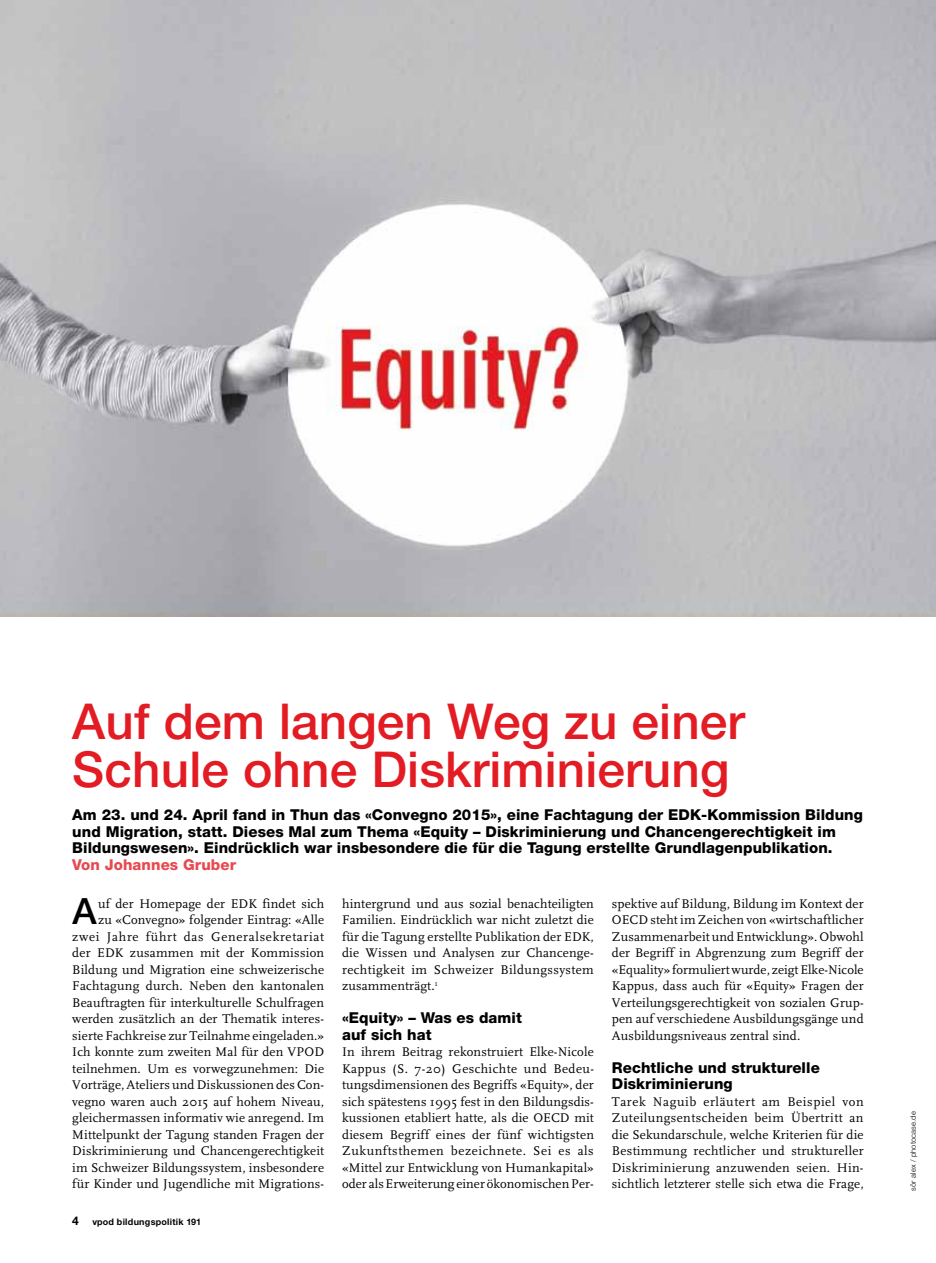
<style>
.page{position:relative;width:936px;height:1263px;background:#fff}
.page>*{position:absolute;margin:0;border:0;box-sizing:border-box;transform-origin:0 0}
.t1{font:500 49.5px/48px "Helvetica Neue LT Std";letter-spacing:.005em;color:#e31b23}
.t2{font:500 36.3px "Helvetica Neue LT Std";color:#000}
.t3{font:800 15px/16.5px "Helvetica Neue LT Std";letter-spacing:.005em;color:#000}
.t4{font:800 15px "Helvetica Neue LT Std";letter-spacing:.005em;color:#e8494f}
.t5{font:13.2px/16.5px "FF Scala";letter-spacing:.01em;color:#000;text-align:justify}
.t6{font:700 9px "Helvetica Neue LT Std";letter-spacing:.03em;color:#000}
.t7{font:300 7.5px "Helvetica Neue LT Std";letter-spacing:.02em;color:#000}
.s1{font-size:12px}
</style>
<div class="page">
<img style="left:0;top:0;width:935px;height:616px">
<h1 class="t1" style="left:72px;top:697px;width:674px">Auf dem langen Weg zu einer<br>Schule ohne Diskriminierung</h1>
<p class="t3" style="left:72px;top:807px;width:792px">Am 23. und 24. April fand in Thun das «Convegno 2015», eine Fachtagung der EDK-Kommission Bildung und Migration, statt. Dieses Mal zum Thema «Equity – Diskriminierung und Chancengerechtigkeit im<br>Bildungswesen». Eindrücklich war insbesondere die für die Tagung erstellte Grundlagenpublikation.</p>
<p class="t4" style="left:72px;top:856px;width:165px">Von Johannes Gruber</p>
<p class="t5" style="left:72px;top:895px;width:253px;text-align:right">uf der Homepage der EDK findet sich<br>zu «Convegno» folgender Eintrag: «Alle zwei Jahre führt das Generalsekretariat der EDK zusammen mit der Kommission Bildung und Migration eine schweizerische Fachtagung durch. Neben den kantonalen Beauftragten für interkulturelle Schulfragen werden zusätzlich an der Thematik interes&shy;sierte Fachkreise zur Teilnahme eingeladen.» Ich konnte zum zweiten Mal für den VPOD teilnehmen. Um es vorwegzunehmen: Die Vorträge, Ateliers und Diskussionen des Con&shy;vegno waren auch 2015 auf hohem Niveau, gleichermassen informativ wie anregend. Im Mittelpunkt der Tagung standen Fragen der Diskriminierung und Chancengerechtigkeit im Schweizer Bildungssystem, insbesondere für Kinder und Jugendliche mit Migrations-</p>
<p class="t5" style="left:342px;top:895px;width:253px">hintergrund und aus sozial benachteiligten Familien. Eindrücklich war nicht zuletzt die für die Tagung erstellte Publikation der EDK, die Wissen und Analysen zur Chancenge&shy;rechtigkeit im Schweizer Bildungssystem zusammenträgt.<sup>1</sup></p>
<h2 class="t2" style="left:73px;top:889px;width:26px">A</h2>
<p class="t3" style="left:342px;top:1009px;width:181px">«Equity» – Was es damit auf sich hat</p>
<p class="t5" style="left:342px;top:1044px;width:253px">In ihrem Beitrag rekonstruiert Elke-Nicole Kappus (S. 7-20) Geschichte und Bedeu&shy;tungsdimensionen des Begriffs «Equity», der sich spätestens 1995 fest in den Bildungsdis&shy;kussionen etabliert hatte, als die OECD mit diesem Begriff eines der fünf wichtigsten Zukunftsthemen bezeichnete. Sei es als «Mittel zur Entwicklung von Humankapital» oder als Erweiterung einer ökonomischen Per-</p>
<p class="t6" style="left:72px;top:1216px;width:130px"><span class="s1">4</span> vpod bildungspolitik 191</p>
<p class="t5" style="left:612px;top:895px;width:253px">spektive auf Bildung, Bildung im Kontext der OECD steht im Zeichen von «wirtschaftlicher Zusammenarbeit und Entwicklung». Obwohl der Begriff in Abgrenzung zum Begriff der «Equality» formuliert wurde, zeigt Elke-Nicole Kappus, dass auch für «Equity» Fragen der Verteilungsgerechtigkeit von sozialen Grup&shy;pen auf verschiedene Ausbildungsgänge und Ausbildungsniveaus zentral sind.</p>
<p class="t3" style="left:612px;top:1059px;width:209px">Rechtliche und strukturelle<br>Diskriminierung</p>
<p class="t5" style="left:612px;top:1093px;width:253px">Tarek Naguib erläutert am Beispiel von Zuteilungsentscheiden beim Übertritt an die Sekundarschule, welche Kriterien für die Bestimmung rechtlicher und struktureller Diskriminierung anzuwenden seien. Hin&shy;sichtlich letzterer stelle sich etwa die Frage,</p>
<p class="t7" style="left:908px;top:1191px;width:81px;rotate:-90deg">sör alex / photocase.de</p>
</div>
